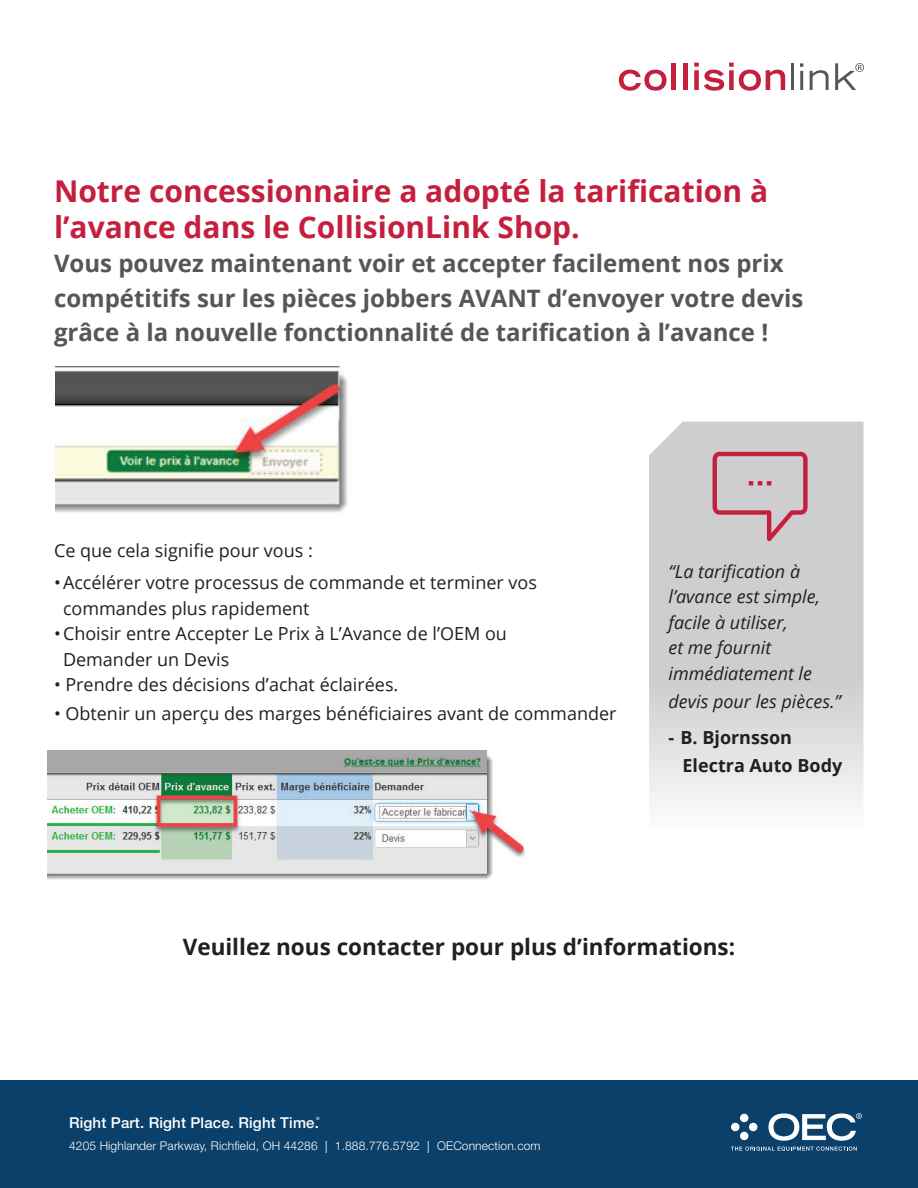
<style>
.page{position:relative;width:918px;height:1188px;background:#fff}
.page>*{position:absolute;margin:0;border:0;box-sizing:border-box;transform-origin:0 0}
.t1{font:700 30px/36px "Open Sans";color:#c51f3e}
.t2{font:700 24px/34.5px "Open Sans";color:#54565a}
.t3{font:700 22.5px "Open Sans";color:#231f20}
.t4{font:18px/25.5px "Open Sans";color:#231f20}
.t5{font:italic 18px/25.5px "Open Sans";color:#231f20}
.t6{font:700 18px/28.5px "Open Sans";color:#231f20}
.t7{font:500 15px "Helvetica Neue LT Std";letter-spacing:.01em;color:#fff}
.t8{font:300 12px "Helvetica Neue LT Std";letter-spacing:.01em;color:#fff}
.t9{font:500 4.35px "Helvetica Neue LT Std";color:#fff}
.s1{font-family:"Minion Pro";font-weight:400}
</style>
<div class="page">
<div style="left:0;top:1080px;width:918px;height:108px;background:#0b406a"></div>
<div style="left:740px;top:1114px;width:8px;height:8px;background:#fff;border-radius:50%"></div>
<div style="left:731px;top:1123px;width:8px;height:8px;background:#fff;border-radius:50%"></div>
<div style="left:749px;top:1123px;width:8px;height:8px;background:#fff;border-radius:50%"></div>
<div style="left:740px;top:1132px;width:8px;height:8px;background:#fff;border-radius:50%"></div>
<svg style="left:768px;top:1113px;width:94px;height:28px"></svg>
<svg style="left:731px;top:1147px;width:126px;height:4px"></svg>
<svg style="left:619px;top:70px;width:48px;height:21px"></svg>
<hr style="left:672px;top:63px;width:4px;height:27px;background:#c51f3e">
<div style="left:683px;top:63px;width:5px;height:27px;background:#c51f3e"></div>
<svg style="left:694px;top:63px;width:91px;height:28px"></svg>
<hr style="left:791px;top:63px;width:3px;height:27px;background:#54565a">
<hr style="left:800px;top:71px;width:3px;height:19px;background:#54565a">
<svg style="left:800px;top:63px;width:3px;height:4px"></svg>
<svg style="left:810px;top:70px;width:19px;height:20px"></svg>
<svg style="left:835px;top:63px;width:29px;height:27px"></svg>
<img style="left:55px;top:367px;width:293px;height:146px">
<img style="left:47px;top:750px;width:478px;height:130px">
<svg style="left:649px;top:422px;width:214px;height:380px;background:#d5d4d6"></svg>
<svg style="left:710px;top:450px;width:100px;height:101px;background:#ccb3b9"></svg>
<h1 class="t1" style="left:54px;top:172px;width:716px">Notre concessionnaire a adopté la tarification à l’avance dans le CollisionLink Shop.</h1>
<h2 class="t2" style="left:54px;top:245px;width:751px">Vous pouvez maintenant voir et accepter facilement nos prix compétitifs sur les pièces jobbers AVANT d’envoyer votre devis grâce à la nouvelle fonctionnalité de tarification à l’avance !</h2>
<p class="t4" style="left:54px;top:537px;width:260px">Ce que cela signifie pour vous :</p>
<p class="t4" style="left:63px;top:570px;width:475px;text-indent:-9px">•Accélérer votre processus de commande et terminer vos commandes plus rapidement</p>
<p class="t4" style="left:63px;top:621px;width:445px;text-indent:-9px">•Choisir entre Accepter Le Prix à L’Avance de l’OEM ou<br>Demander un Devis</p>
<p class="t4" style="left:54px;top:672px;width:346px">• Prendre des décisions d’achat éclairées.</p>
<p class="t4" style="left:54px;top:700px;width:564px">• Obtenir un aperçu des marges bénéficiaires avant de commander</p>
<p class="t5" style="left:669px;top:558px;width:153px">“La tarification à l’avance est simple, facile à utiliser,<br>et me fournit immédiatement le</p>
<p class="t5" style="left:669px;top:689px;width:174px">devis pour les pièces.”</p>
<p class="t6" style="left:683px;top:722px;width:161px;text-indent:-14px">- B. Bjornsson<br>Electra Auto Body</p>
<p class="t3" style="left:183px;top:931px;width:554px">Veuillez nous contacter pour plus d’informations:</p>
<p class="t7" style="left:69px;top:1113px;width:251px">Right Part. Right Place. Right Time.</p>
<p class="t9" style="left:316px;top:1116px;width:5px">®</p>
<p class="t8" style="left:69px;top:1138px;width:473px">4205 Highlander Parkway, Richfield, OH 44286 <span class="s1">|</span> 1.888.776.5792 <span class="s1">|</span> OEConnection.com</p>
</div>
